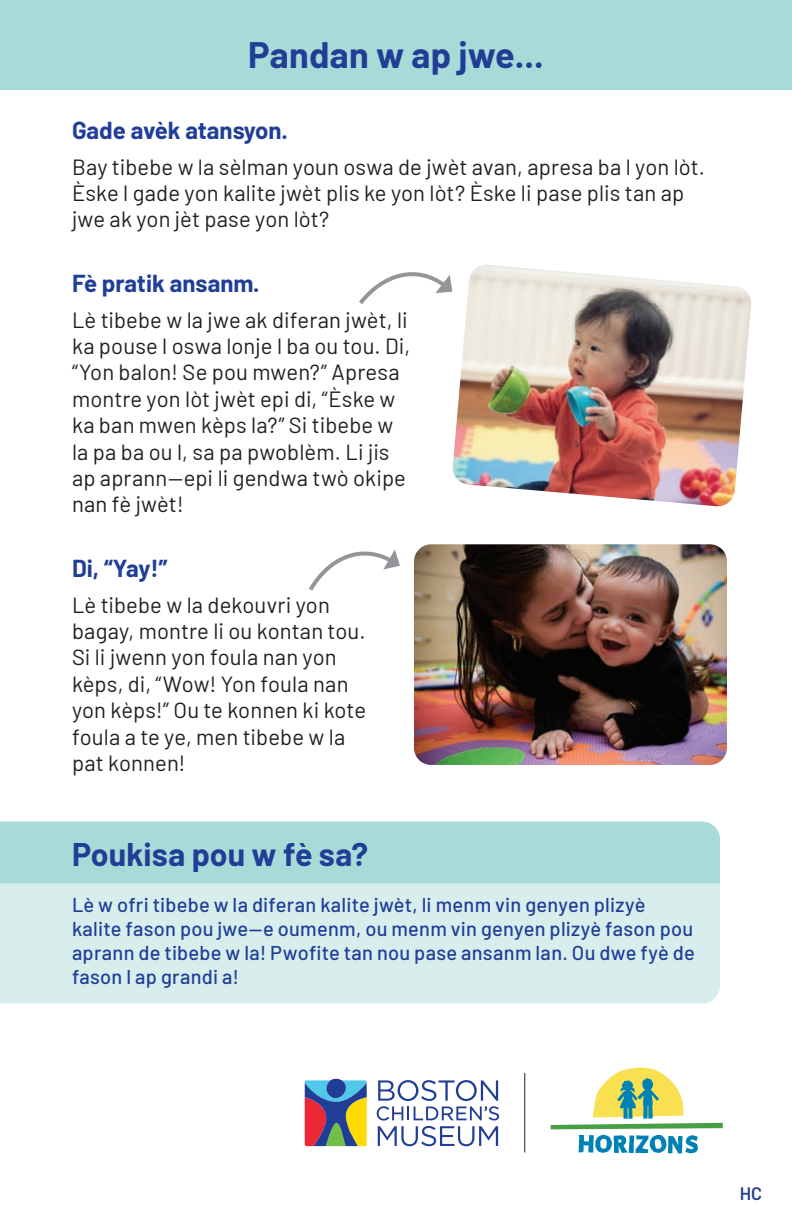
<style>
.page{position:relative;width:792px;height:1224px;background:#fff}
.page>*{position:absolute;margin:0;border:0;box-sizing:border-box;transform-origin:0 0}
.t1{font:700 36px "Barlow";letter-spacing:.005em;color:#203e96}
.t2{font:700 32px "Barlow";letter-spacing:.005em;color:#203e96}
.t3{font:700 24px "Barlow";color:#203e96}
.t4{font:22px/26.4px "Barlow";letter-spacing:.005em;color:#231f20}
.t5{font:500 20px/24px "Barlow";letter-spacing:.015em;color:#203e96}
.t6{font:600 18px "Barlow";color:#253f8e}
</style>
<div class="page">
<svg style="left:377px;top:1080px;width:122px;height:66px"></svg>
<svg style="left:305px;top:1079px;width:62px;height:67px;background:#837a73"></svg>
<hr style="left:524px;top:1073px;width:1px;height:80px;background:#231f20">
<svg style="left:579px;top:1135px;width:119px;height:18px"></svg>
<svg style="left:551px;top:1068px;width:172px;height:61px"></svg>
<div style="left:0;top:0;width:792px;height:90px;background:#a8dbd8"></div>
<div style="left:0;top:883px;width:720px;height:121px;background:#d8eeed"></div>
<div style="left:0;top:822px;width:720px;height:61px;background:#a8dbd8"></div>
<img style="left:452px;top:265px;width:299px;height:242px">
<img style="left:414px;top:544px;width:313px;height:221px">
<svg style="left:359px;top:272px;width:93px;height:32px"></svg>
<svg style="left:309px;top:549px;width:91px;height:42px"></svg>
<p class="t1" style="left:248px;top:28px;width:297px">Pandan w ap jwe...</p>
<p class="t3" style="left:72px;top:113px;width:218px">Gade avèk atansyon.</p>
<p class="t4" style="left:72px;top:152px;width:634px">Bay tibebe w la sèlman youn oswa de jwèt avan, apresa ba l yon lòt.<br>Èske l gade yon kalite jwèt plis ke yon lòt? Èske li pase plis tan ap jwe ak yon jèt pase yon lòt?</p>
<p class="t3" style="left:72px;top:266px;width:189px">Fè pratik ansanm.</p>
<p class="t4" style="left:72px;top:305px;width:340px">Lè tibebe w la jwe ak diferan jwèt, li ka pouse l oswa lonje l ba ou tou. Di, “Yon balon! Se pou mwen?” Apresa montre yon lòt jwèt epi di, “Èske w ka ban mwen kèps la?” Si tibebe w la pa ba ou l, sa pa pwoblèm. Li jis ap aprann—epi li gendwa twò okipe nan fè jwèt!</p>
<p class="t3" style="left:72px;top:551px;width:97px">Di, “Yay!”</p>
<p class="t4" style="left:72px;top:590px;width:296px">Lè tibebe w la dekouvri yon bagay, montre li ou kontan tou.<br>Si li jwenn yon foula nan yon kèps, di, “Wow! Yon foula nan yon kèps!” Ou te konnen ki kote foula a te ye, men tibebe w la pat konnen!</p>
<p class="t2" style="left:72px;top:831px;width:298px">Poukisa pou w fè sa?</p>
<p class="t5" style="left:72px;top:891px;width:624px">Lè w ofri tibebe w la diferan kalite jwèt, li menm vin genyen plizyè kalite fason pou jwe—e oumenm, ou menm vin genyen plizyè fason pou aprann de tibebe w la! Pwofite tan nou pase ansanm lan. Ou dwe fyè de fason l ap grandi a!</p>
<p class="t6" style="left:740px;top:1180px;width:24px">HC</p>
</div>
